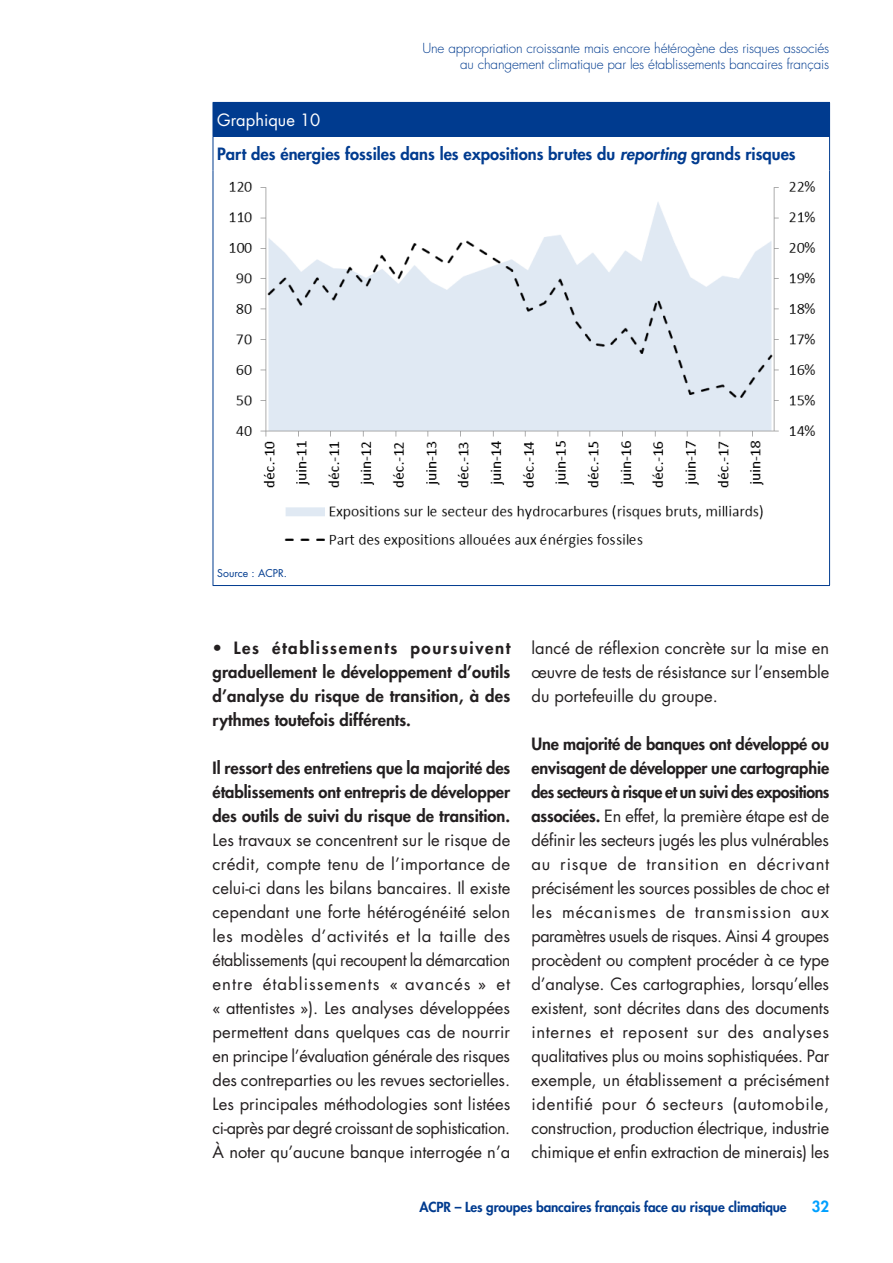
<style>
.page{position:relative;width:893px;height:1263px;background:#fff}
.page>*{position:absolute;margin:0;border:0;box-sizing:border-box;transform-origin:0 0}
.t1{font:16.5px/24px "Futura Std";letter-spacing:-.005em;color:#231f20;text-align:justify}
.t2{font:800 16.5px/24px "Futura Std";color:#231f20;text-align:justify}
.t3{font:800 16.5px/34px "Futura Std";color:#003b8f}
.t4{font:800 15px "Futura Std";color:#00a0ff}
.t5{font:300 13.5px/16.5px "Futura Std";letter-spacing:-.01em;color:#003b8f;text-align:right}
.t6{font:800 13.5px "Futura Std";letter-spacing:-.01em;color:#003b8f}
.t7{font:10.5px "Futura Std";color:#003b8f}
.s1{font-weight:400;color:#fff}
.s2{font-style:italic}
.s3{font-weight:800}
</style>
<div class="page">
<div style="left:213px;top:102px;width:617px;height:34px;background:#003b8f"></div>
<hr style="left:213px;top:136px;width:1px;height:34px;background:#003b8f">
<hr style="left:829px;top:136px;width:1px;height:34px;background:#003b8f">
<hr style="left:213px;top:170px;width:1px;height:390px;background:#003b8f">
<hr style="left:829px;top:170px;width:1px;height:390px;background:#003b8f">
<svg style="left:213px;top:560px;width:1px;height:25px"></svg>
<svg style="left:829px;top:560px;width:1px;height:25px"></svg>
<hr style="left:213px;top:585px;width:617px;height:1px;background:#003b8f">
<img style="left:229px;top:181px;width:587px;height:367px">
<p class="t5" style="left:422px;top:40px;width:408px">Une appropriation croissante mais encore hétérogène des risques associés au changement climatique par les établissements bancaires français</p>
<p class="t3" style="left:217px;top:103px;width:580px"><span class="s1">Graphique 10<br></span>Part des énergies fossiles dans les expositions brutes du <span class="s2">reporting</span> grands risques</p>
<p class="t7" style="left:217px;top:566px;width:71px">Source : ACPR.</p>
<p class="t2" style="left:213px;top:636px;width:299px">• Les établissements poursuivent graduellement le développement d’outils d’analyse du risque de transition, à des rythmes toutefois différents.</p>
<p class="t2" style="left:213px;top:756px;width:299px">Il ressort des entretiens que la majorité des établissements ont entrepris de développer des outils de suivi du risque de transition.</p>
<p class="t1" style="left:213px;top:828px;width:299px">Les travaux se concentrent sur le risque de crédit, compte tenu de l’importance de celui-ci dans les bilans bancaires. Il existe cependant une forte hétérogénéité selon les modèles d’activités et la taille des établissements (qui recoupent la démarcation entre établissements « avancés » et « attentistes »). Les analyses développées permettent dans quelques cas de nourrir en principe l’évaluation générale des risques des contreparties ou les revues sectorielles.<br>Les principales méthodologies sont listées ci-après par degré croissant de sophistication.<br>À noter qu’aucune banque interrogée n’a</p>
<p class="t1" style="left:531px;top:636px;width:299px">lancé de réflexion concrète sur la mise en œuvre de tests de résistance sur l’ensemble du portefeuille du groupe.</p>
<p class="t1" style="left:531px;top:732px;width:299px"><span class="s3">Une majorité de banques ont développé ou envisagent de développer une cartographie des secteurs à risque et un suivi des expositions associées.</span> En effet, la première étape est de définir les secteurs jugés les plus vulnérables au risque de transition en décrivant précisément les sources possibles de choc et les mécanismes de transmission aux paramètres usuels de risques. Ainsi 4 groupes procèdent ou comptent procéder à ce type d’analyse. Ces cartographies, lorsqu’elles existent, sont décrites dans des documents internes et reposent sur des analyses qualitatives plus ou moins sophistiquées. Par exemple, un établissement a précisément identifié pour 6 secteurs (automobile, construction, production électrique, industrie chimique et enfin extraction de minerais) les</p>
<p class="t6" style="left:420px;top:1198px;width:368px">ACPR – Les groupes bancaires français face au risque climatique</p>
<p class="t4" style="left:812px;top:1197px;width:19px">32</p>
</div>
